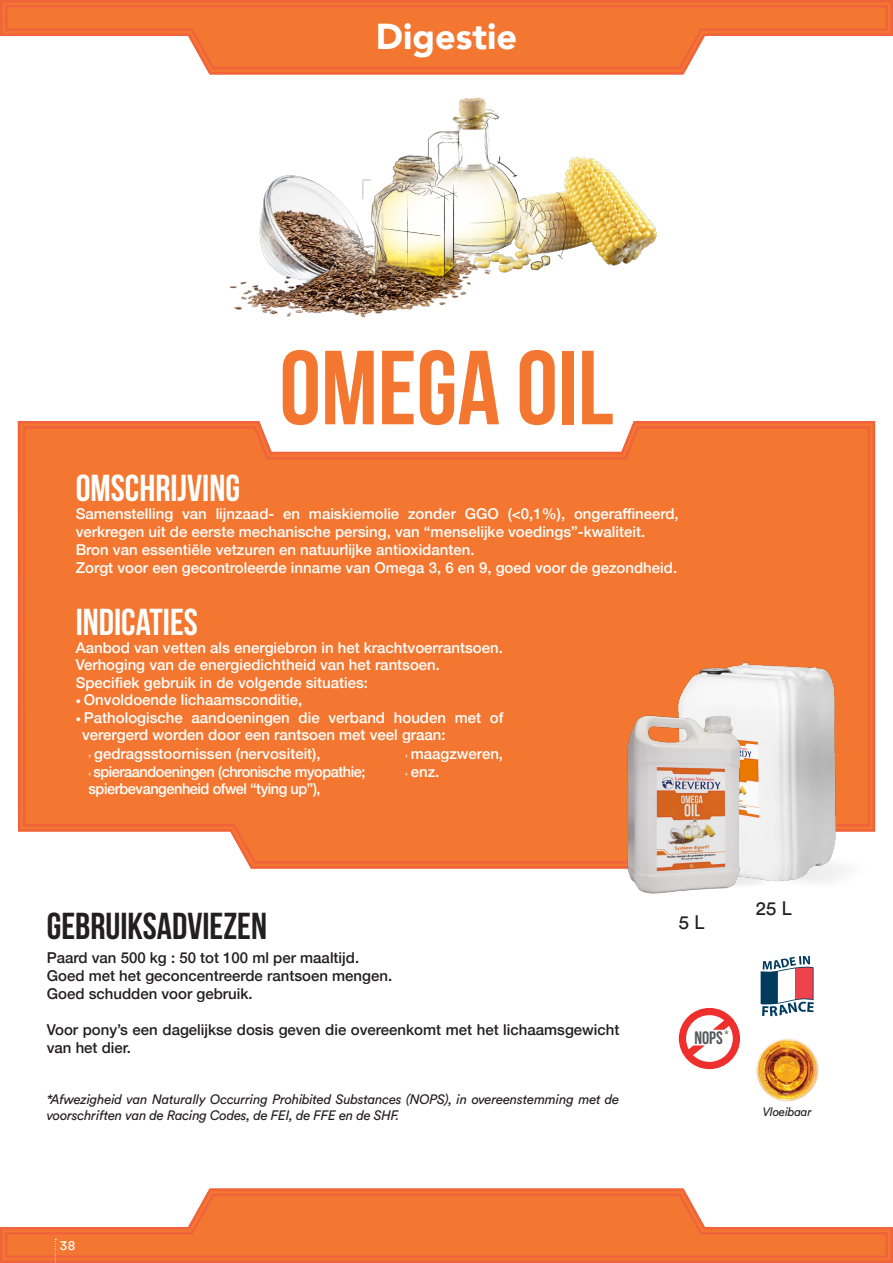
<style>
.page{position:relative;width:893px;height:1263px;background:#fff}
.page>*{position:absolute;margin:0;border:0;box-sizing:border-box;transform-origin:0 0}
.t1{font:105px "Bebas Neue";color:#f37730}
.t2{font:37.5px "Bebas Neue";color:#fff}
.t3{font:37.5px "Bebas Neue";color:#231f20}
.t4{font:900 36px "Avenir";color:#fff}
.t5{font:19.35px "Circular Std";color:#231f20}
.t6{font:700 18px "Bebas Neue";color:#57585a}
.t7{font:500 15px/17.5px "Helvetica Neue";color:#fff}
.t8{font:500 15px/18px "Helvetica Neue";color:#231f20}
.t9{font:500 15px/17.5px "Helvetica Neue";letter-spacing:-.03em;color:#fff}
.t10{font:italic 13.5px/16.2px "Circular Std";letter-spacing:-.02em;color:#231f20}
.t11{font:13.5px "Circular Std";color:#fff}
.t12{font:italic 12px "Circular Std";letter-spacing:-.02em;color:#231f20}
.s1{font-size:10.5px}
.s2{font-weight:400;font-size:10.5px}
</style>
<div class="page">
<svg style="left:17px;top:421px;width:859px;height:448px"></svg>
<svg style="left:22px;top:424px;width:849px;height:441px;background:#f37d3b"></svg>
<svg style="left:0;top:0;width:892px;height:75px"></svg>
<svg style="left:4px;top:4px;width:885px;height:67px"></svg>
<svg style="left:0;top:1188px;width:893px;height:75px"></svg>
<svg style="left:4px;top:1192px;width:885px;height:67px"></svg>
<img style="left:229px;top:22px;width:435px;height:296px">
<svg style="left:892px;top:0;width:1px;height:36px"></svg>
<img style="left:756px;top:1038px;width:63px;height:63px;border-radius:31px">
<svg style="left:761px;top:956px;width:53px;height:60px"></svg>
<img style="left:667px;top:659px;width:209px;height:223px">
<img style="left:614px;top:697px;width:170px;height:197px">
<svg style="left:679px;top:1008px;width:61px;height:61px"></svg>
<svg style="left:55px;top:1239px;width:1px;height:24px"></svg>
<p class="t4" style="left:376px;top:6px;width:143px">Digestie</p>
<p class="t1" style="left:279px;top:330px;width:336px">OMEGA OIL</p>
<p class="t2" style="left:76px;top:468px;width:166px">OMSCHRIJVING</p>
<p class="t7" style="left:76px;top:504px;width:605px;line-height:18px">Samenstelling van lijnzaad- en maiskiemolie zonder GGO (&lt;0,1%), ongeraffineerd, verkregen uit de eerste mechanische persing, van “menselijke voedings”-kwaliteit.</p>
<p class="t7" style="left:76px;top:540px;width:400px">Bron van essentiële vetzuren en natuurlijke antioxidanten.</p>
<p class="t7" style="left:76px;top:558px;width:603px">Zorgt voor een gecontroleerde inname van Omega 3, 6 en 9, goed voor de gezondheid.</p>
<p class="t2" style="left:76px;top:602px;width:124px">INDICATIES</p>
<p class="t7" style="left:76px;top:637px;width:429px">Aanbod van vetten als energiebron in het krachtvoerrantsoen.</p>
<p class="t7" style="left:76px;top:655px;width:366px">Verhoging van de energiedichtheid van het rantsoen.</p>
<p class="t7" style="left:76px;top:672px;width:294px">Specifiek gebruik in de volgende situaties:</p>
<p class="t7" style="left:76px;top:690px;width:228px"><span class="s1">•</span> Onvoldoende lichaamsconditie,</p>
<p class="t7" style="left:82px;top:708px;width:423px;text-indent:-6px"><span class="s1">•</span> Pathologische aandoeningen die verband houden met of verergerd worden door een rantsoen met veel graan:</p>
<p class="t7" style="left:88px;top:744px;width:234px"><span class="s2">›</span> gedragsstoornissen (nervositeit),</p>
<p class="t9" style="left:88px;top:761px;width:279px"><span class="s2">›</span> spieraandoeningen (chronische myopathie; spierbevangenheid ofwel “tying up”),</p>
<p class="t7" style="left:405px;top:744px;width:99px"><span class="s2">›</span> maagzweren,</p>
<p class="t7" style="left:405px;top:761px;width:36px"><span class="s2">›</span> enz.</p>
<p class="t3" style="left:47px;top:905px;width:222px">GEBRUIKSADVIEZEN</p>
<p class="t8" style="left:47px;top:947px;width:314px">Paard van 500 kg : 50 tot 100 ml per maaltijd.</p>
<p class="t8" style="left:47px;top:965px;width:347px">Goed met het geconcentreerde rantsoen mengen.</p>
<p class="t8" style="left:47px;top:983px;width:207px">Goed schudden voor gebruik.</p>
<p class="t8" style="left:47px;top:1019px;width:574px">Voor pony’s een dagelijkse dosis geven die overeenkomt met het lichaamsgewicht van het dier.</p>
<p class="t10" style="left:47px;top:1091px;width:574px">*Afwezigheid van Naturally Occurring Prohibited Substances (NOPS), in overeenstemming met de voorschriften van de Racing Codes, de FEI, de FFE en de SHF.</p>
<p class="t5" style="left:678px;top:910px;width:28px">5 L</p>
<p class="t5" style="left:756px;top:896px;width:38px">25 L</p>
<p class="t6" style="left:694px;top:1027px;width:30px">NOPS</p>
<p class="t12" style="left:763px;top:1105px;width:51px">Vloeibaar</p>
<p class="t11" style="left:60px;top:1237px;width:17px">38</p>
</div>
